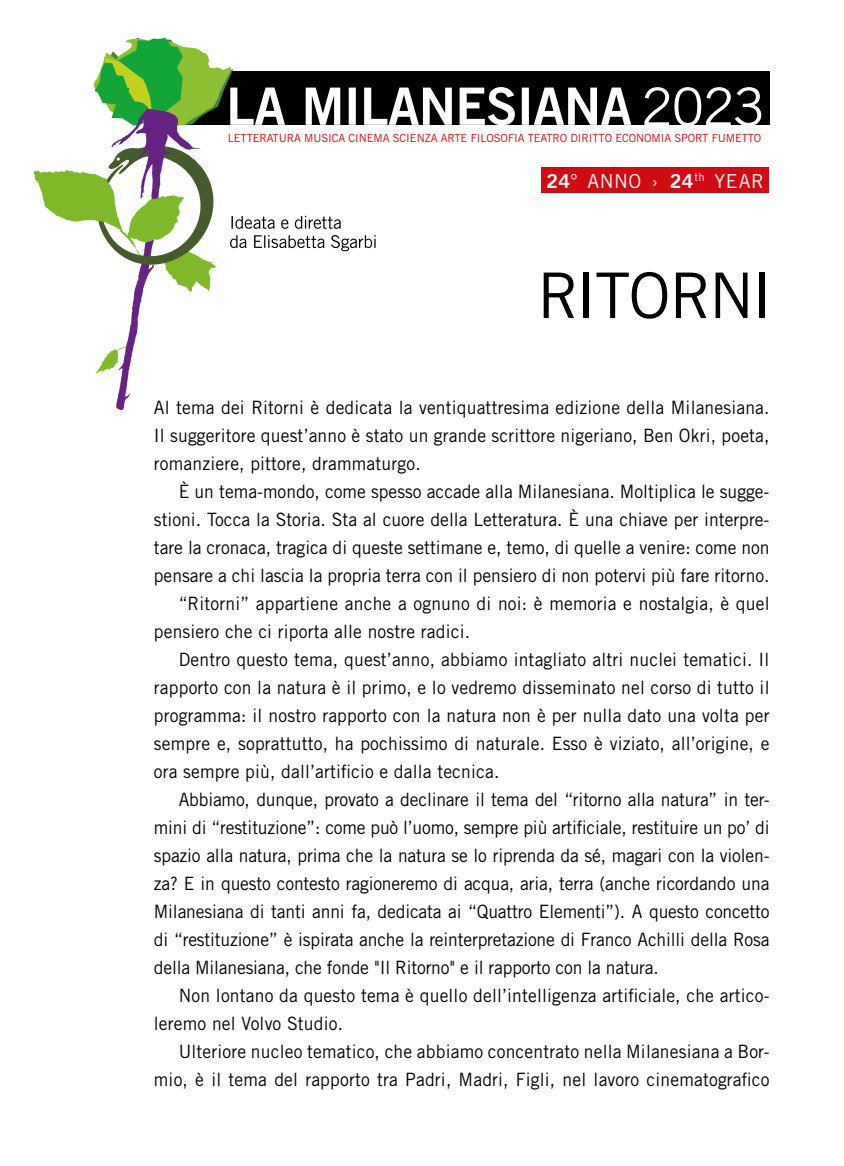
<style>
.page{position:relative;width:844px;height:1166px;background:#fff}
.page>*{position:absolute;margin:0;border:0;box-sizing:border-box;transform-origin:0 0}
.t1{font:63px "Trade Gothic";letter-spacing:-.035em;color:#000}
.t2{font:52.5px "Trade Gothic";color:#fff}
.t3{font:19.25px "Trade Gothic";letter-spacing:.03em;color:#fff}
.t4{font:18.38px/28px "Trade Gothic";color:#000;text-align:justify;scale:.95 1}
.t5{font:11.2px "Trade Gothic";letter-spacing:-.01em;color:#d20a11}
.s1{font-family:"Trade Gothic Bold Two"}
</style>
<div class="page">
<div style="left:185px;top:71px;width:584px;height:54px;background:#000"></div>
<svg style="left:33px;top:38px;width:598px;height:372px"></svg>
<div style="left:541px;top:167px;width:227px;height:26px;background:#d20a11"></div>
<h2 class="t2" style="left:640px;top:75px;width:126px">2023</h2>
<p class="t5" style="left:228px;top:131px;width:535px">LETTERATURA MUSICA CINEMA SCIENZA ARTE FILOSOFIA TEATRO DIRITTO ECONOMIA SPORT FUMETTO</p>
<p class="t3" style="left:546px;top:169px;width:219px"><span class="s1">24</span>° ANNO › <span class="s1">24</span><sup>th</sup> YEAR</p>
<h1 class="t1" style="left:537px;top:258px;width:236px">RITORNI</h1>
<p class="t4" style="left:154px;top:393px;width:649px">Al tema dei Ritorni è dedicata la ventiquattresima edizione della Milanesiana.<br>Il suggeritore quest’anno è stato un grande scrittore nigeriano, Ben Okri, poeta, romanziere, pittore, drammaturgo.</p>
<p class="t4" style="left:179px;top:477px;width:623px">È un tema-mondo, come spesso accade alla Milanesiana. Moltiplica le sugge-</p>
<p class="t4" style="left:154px;top:505px;width:649px">stioni. Tocca la Storia. Sta al cuore della Letteratura. È una chiave per interpre-</p>
<p class="t4" style="left:154px;top:533px;width:649px">tare la cronaca, tragica di queste settimane e, temo, di quelle a venire: come non</p>
<p class="t4" style="left:154px;top:561px;width:649px">pensare a chi lascia la propria terra con il pensiero di non potervi più fare ritorno.</p>
<p class="t4" style="left:179px;top:589px;width:623px">“Ritorni” appartiene anche a ognuno di noi: è memoria e nostalgia, è quel</p>
<p class="t4" style="left:154px;top:617px;width:334px">pensiero che ci riporta alle nostre radici.</p>
<p class="t4" style="left:179px;top:645px;width:623px">Dentro questo tema, quest’anno, abbiamo intagliato altri nuclei tematici. Il</p>
<p class="t4" style="left:154px;top:673px;width:649px">rapporto con la natura è il primo, e lo vedremo disseminato nel corso di tutto il</p>
<p class="t4" style="left:154px;top:701px;width:649px">programma: il nostro rapporto con la natura non è per nulla dato una volta per</p>
<p class="t4" style="left:154px;top:729px;width:649px">sempre e, soprattutto, ha pochissimo di naturale. Esso è viziato, all’origine, e</p>
<p class="t4" style="left:154px;top:757px;width:365px">ora sempre più, dall’artificio e dalla tecnica.</p>
<p class="t4" style="left:179px;top:785px;width:623px">Abbiamo, dunque, provato a declinare il tema del “ritorno alla natura” in ter-</p>
<p class="t4" style="left:154px;top:813px;width:649px">mini di “restituzione”: come può l’uomo, sempre più artificiale, restituire un po’ di</p>
<p class="t4" style="left:154px;top:841px;width:649px">spazio alla natura, prima che la natura se lo riprenda da sé, magari con la violen-</p>
<p class="t4" style="left:154px;top:869px;width:649px">za? E in questo contesto ragioneremo di acqua, aria, terra (anche ricordando una</p>
<p class="t4" style="left:154px;top:897px;width:649px">Milanesiana di tanti anni fa, dedicata ai “Quattro Elementi”). A questo concetto</p>
<p class="t4" style="left:154px;top:925px;width:649px">di “restituzione” è ispirata anche la reinterpretazione di Franco Achilli della Rosa</p>
<p class="t4" style="left:154px;top:953px;width:533px">della Milanesiana, che fonde "Il Ritorno" e il rapporto con la natura.</p>
<p class="t4" style="left:179px;top:981px;width:623px">Non lontano da questo tema è quello dell’intelligenza artificiale, che artico-</p>
<p class="t4" style="left:154px;top:1009px;width:201px">leremo nel Volvo Studio.</p>
<p class="t4" style="left:179px;top:1037px;width:623px">Ulteriore nucleo tematico, che abbiamo concentrato nella Milanesiana a Bor-</p>
<p class="t4" style="left:154px;top:1065px;width:649px">mio, è il tema del rapporto tra Padri, Madri, Figli, nel lavoro cinematografico</p>
</div>
